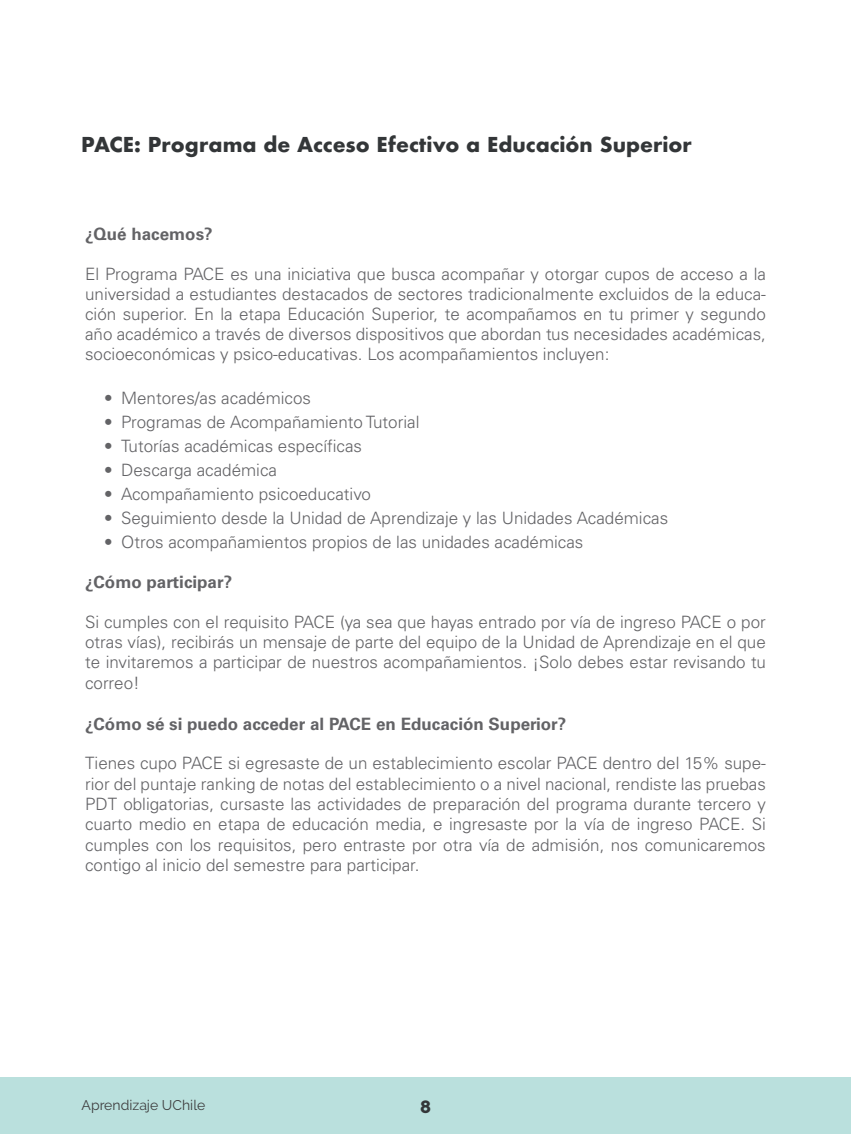
<style>
.page{position:relative;width:851px;height:1134px;background:#fff}
.page>*{position:absolute;margin:0;border:0;box-sizing:border-box;transform-origin:0 0}
.tit_subseccion{font:700 20px "Futura";color:#333638}
.t1{font:800 18px "Raleway";color:#333638}
.t2{font:300 17px/20.4px "Univers";color:#636366;text-align:justify}
.t3{font:700 17px "Univers";color:#636366}
.t4{font:14px "Raleway";color:#3e3e3f}
</style>
<div class="page">
<div style="left:0;top:1077px;width:850px;height:57px;background:#bae0dd"></div>
<hr style="left:850px;top:1077px;width:1px;height:57px;background:#bae0dd">
<p class="tit_subseccion" style="left:81px;top:130px;width:612px">PACE: Programa de Acceso Efectivo a Educación Superior</p>
<p class="t3" style="left:85px;top:224px;width:129px">¿Qué hacemos?</p>
<p class="t2" style="left:85px;top:264px;width:682px">El Programa PACE es una iniciativa que busca acompañar y otorgar cupos de acceso a la universidad a estudiantes destacados de sectores tradicionalmente excluidos de la educa&shy;ción superior. En la etapa Educación Superior, te acompañamos en tu primer y segundo año académico a través de diversos dispositivos que abordan tus necesidades académicas, socioeconómicas y psico-educativas. Los acompañamientos incluyen:</p>
<p class="t2" style="left:104px;top:387px;width:208px">• Mentores/as académicos</p>
<p class="t2" style="left:104px;top:411px;width:317px">• Programas de Acompañamiento Tutorial</p>
<p class="t2" style="left:104px;top:435px;width:259px">• Tutorías académicas específicas</p>
<p class="t2" style="left:104px;top:459px;width:174px">• Descarga académica</p>
<p class="t2" style="left:104px;top:483px;width:268px">• Acompañamiento psicoeducativo</p>
<p class="t2" style="left:104px;top:507px;width:565px">• Seguimiento desde la Unidad de Aprendizaje y las Unidades Académicas</p>
<p class="t2" style="left:104px;top:531px;width:480px">• Otros acompañamientos propios de las unidades académicas</p>
<p class="t3" style="left:85px;top:572px;width:149px">¿Cómo participar?</p>
<p class="t2" style="left:85px;top:611px;width:682px">Si cumples con el requisito PACE (ya sea que hayas entrado por vía de ingreso PACE o por otras vías), recibirás un mensaje de parte del equipo de la Unidad de Aprendizaje en el que te invitaremos a participar de nuestros acompañamientos. ¡Solo debes estar revisando tu correo!</p>
<p class="t3" style="left:85px;top:714px;width:482px">¿Cómo sé si puedo acceder al PACE en Educación Superior?</p>
<p class="t2" style="left:85px;top:753px;width:682px">Tienes cupo PACE si egresaste de un establecimiento escolar PACE dentro del 15% supe&shy;rior del puntaje ranking de notas del establecimiento o a nivel nacional, rendiste las pruebas PDT obligatorias, cursaste las actividades de preparación del programa durante tercero y cuarto medio en etapa de educación media, e ingresaste por la vía de ingreso PACE. Si cumples con los requisitos, pero entraste por otra vía de admisión, nos comunicaremos contigo al inicio del semestre para participar.</p>
<p class="t4" style="left:82px;top:1097px;width:125px">Aprendizaje UChile</p>
<p class="t1" style="left:420px;top:1097px;width:12px">8</p>
</div>
